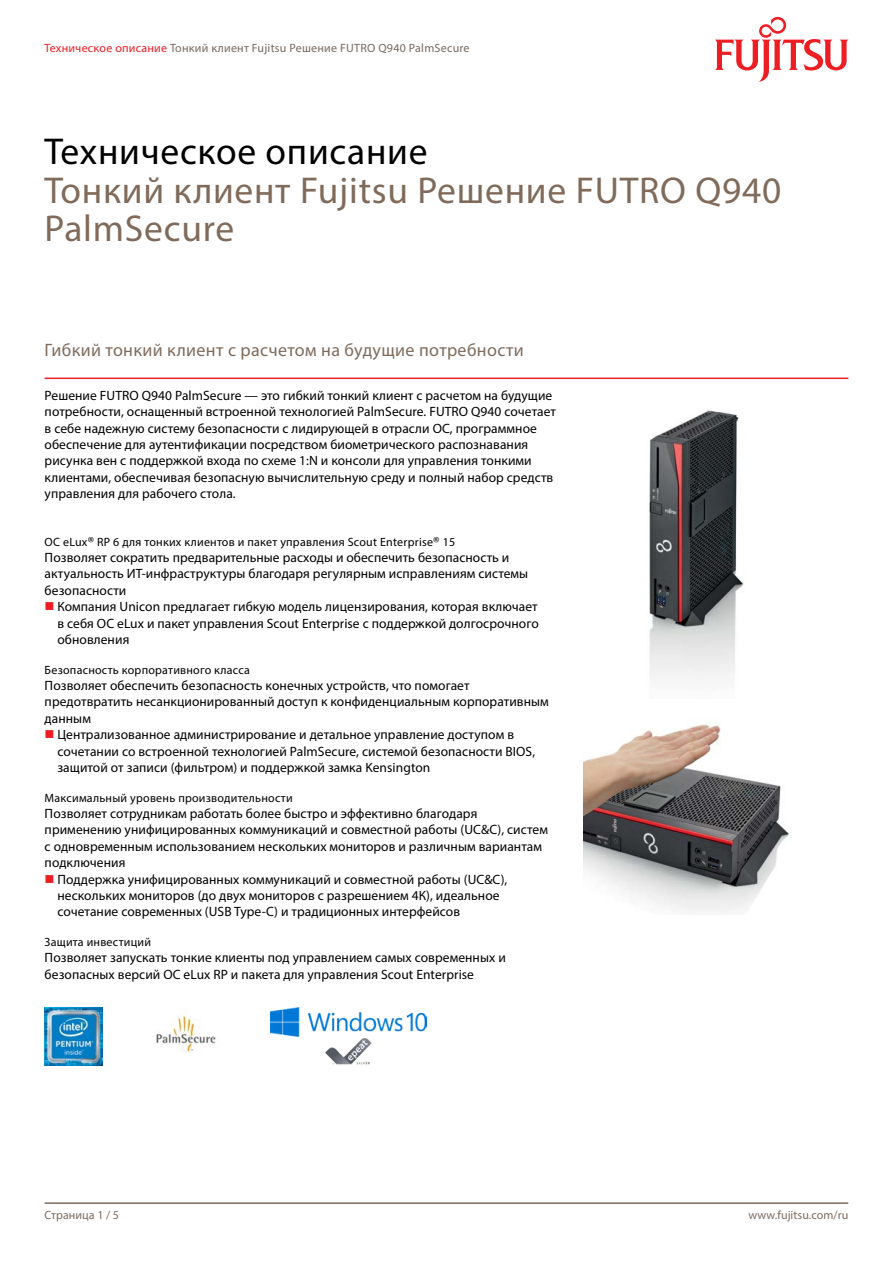
<style>
.page{position:relative;width:893px;height:1263px;background:#fff}
.page>*{position:absolute;margin:0;border:0;box-sizing:border-box;transform-origin:0 0}
.t1{font:37.5px/38.7px "Myriad Pro";letter-spacing:.02em;color:#806b5b}
.t2{font:37.5px "Myriad Pro";letter-spacing:.02em;color:#000}
.t3{font:18px "Myriad Pro";letter-spacing:.02em;color:#806b5b}
.t4{font:13.5px/16.4px "Myriad Pro";letter-spacing:.005em;color:#000}
.t5{font:12px "Myriad Pro";letter-spacing:.02em;color:#000}
.t6{font:12px "Myriad Pro";letter-spacing:.02em;color:#79695e}
.t7{font:12px "Myriad Pro";letter-spacing:.005em;color:#806b5b}
.s1{color:#ed1d24}
.s2{font-family:"Fujitsu Sans";font-weight:300}
</style>
<div class="page">
<hr style="left:45px;top:1202px;width:803px;height:2px;background:#806b5b">
<hr style="left:45px;top:378px;width:803px;height:1px;background:#ed1d24">
<svg style="left:715px;top:17px;width:133px;height:65px"></svg>
<img style="left:649px;top:410px;width:95px;height:270px">
<img style="left:584px;top:724px;width:205px;height:188px">
<img style="left:45px;top:1008px;width:57px;height:57px">
<img style="left:156px;top:1014px;width:60px;height:38px">
<img style="left:270px;top:1008px;width:157px;height:57px">
<p class="t6" style="left:45px;top:40px;width:426px"><span class="s1">Техническое описание</span> Тонкий клиент Fujitsu Решение FUTRO Q940 PalmSecure</p>
<h1 class="t2" style="left:45px;top:128px;width:384px">Техническое описание</h1>
<h1 class="t1" style="left:45px;top:170px;width:738px">Тонкий клиент Fujitsu Решение FUTRO Q940<br>PalmSecure</h1>
<h2 class="t3" style="left:45px;top:339px;width:480px">Гибкий тонкий клиент с расчетом на будущие потребности</h2>
<p class="t4" style="left:45px;top:387px;width:513px">Решение FUTRO Q940 PalmSecure — это гибкий тонкий клиент с расчетом на будущие потребности, оснащенный встроенной технологией PalmSecure. FUTRO Q940 сочетает в себе надежную систему безопасности с лидирующей в отрасли ОС, программное обеспечение для аутентификации посредством биометрического распознавания рисунка вен с поддержкой входа по схеме 1:N и консоли для управления тонкими клиентами, обеспечивая безопасную вычислительную среду и полный набор средств управления для рабочего стола.</p>
<p class="t5" style="left:45px;top:534px;width:412px">ОС eLux<span class="s2">®</span> RP 6 для тонких клиентов и пакет управления Scout Enterprise<span class="s2">®</span> 15</p>
<p class="t4" style="left:45px;top:549px;width:485px">Позволяет сократить предварительные расходы и обеспечить безопасность и актуальность ИТ-инфраструктуры благодаря регулярным исправлениям системы безопасности</p>
<p class="t4" style="left:57px;top:598px;width:483px;text-align:justify">Компания Unicon предлагает гибкую модель лицензирования, которая включает в себя ОС eLux и пакет управления Scout Enterprise с поддержкой долгосрочного обновления</p>
<p class="t5" style="left:45px;top:662px;width:207px">Безопасность корпоративного класса</p>
<p class="t4" style="left:45px;top:677px;width:426px">Позволяет обеспечить безопасность конечных устройств, что помогает</p>
<p class="t4" style="left:45px;top:693px;width:506px">предотвратить несанкционированный доступ к конфиденциальным корпоративным</p>
<p class="t4" style="left:45px;top:710px;width:48px">данным</p>
<p class="t4" style="left:57px;top:726px;width:458px">Централизованное администрирование и детальное управление доступом в</p>
<p class="t4" style="left:57px;top:743px;width:479px">сочетании со встроенной технологией PalmSecure, системой безопасности BIOS,</p>
<p class="t4" style="left:57px;top:759px;width:375px">защитой от записи (фильтром) и поддержкой замка Kensington</p>
<p class="t5" style="left:45px;top:790px;width:249px">Максимальный уровень производительности</p>
<p class="t4" style="left:45px;top:805px;width:434px">Позволяет сотрудникам работать более быстро и эффективно благодаря</p>
<p class="t4" style="left:45px;top:821px;width:505px">применению унифицированных коммуникаций и совместной работы (UC&amp;C), систем</p>
<p class="t4" style="left:45px;top:838px;width:499px">с одновременным использованием нескольких мониторов и различным вариантам</p>
<p class="t4" style="left:45px;top:854px;width:82px">подключения</p>
<p class="t4" style="left:57px;top:871px;width:451px">Поддержка унифицированных коммуникаций и совместной работы (UC&amp;C),</p>
<p class="t4" style="left:57px;top:887px;width:444px">нескольких мониторов (до двух мониторов с разрешением 4К), идеальное</p>
<p class="t4" style="left:57px;top:903px;width:404px">сочетание современных (USB Type-C) и традиционных интерфейсов</p>
<p class="t5" style="left:45px;top:934px;width:108px">Защита инвестиций</p>
<p class="t4" style="left:45px;top:949px;width:463px">Позволяет запускать тонкие клиенты под управлением самых современных и безопасных версий ОС eLux RP и пакета для управления Scout Enterprise</p>
<p class="t7" style="left:45px;top:1207px;width:76px">Страница 1 / 5</p>
<p class="t7" style="left:748px;top:1207px;width:101px">www.fujitsu.com/ru</p>
</div>
